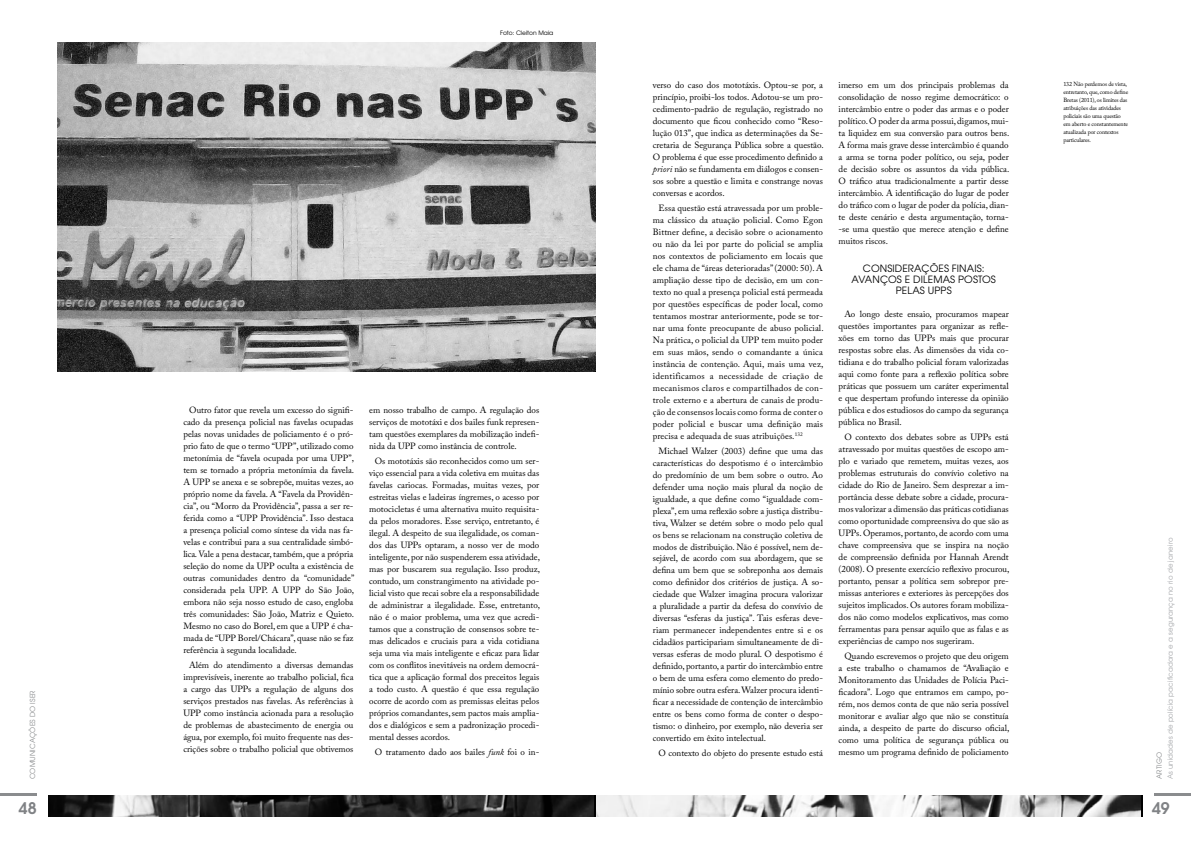
<style>
.page{position:relative;width:1191px;height:842px;background:#fff}
.page>*{position:absolute;margin:0;border:0;box-sizing:border-box;transform-origin:0 0}
.t1{font:700 16px "Te X Gyre Adventor";color:#808285}
.t2{font:10px/11px "Te X Gyre Adventor";letter-spacing:.015em;color:#000;text-align:center}
.t3{font:9px/12px "Adobe Caslon Pro";color:#000;text-align:justify}
.t4{font:7px "Te X Gyre Adventor";letter-spacing:.02em;color:#a7a9ac}
.t5{font:7px "Te X Gyre Adventor";letter-spacing:.015em;color:#8a8c8e}
.t6{font:6px/8px "Adobe Caslon Pro";letter-spacing:-.02em;color:#000}
.t7{font:6px "Te X Gyre Adventor";color:#000}
.s1{font-style:italic}
</style>
<div class="page">
<hr style="left:0;top:793px;width:37px;height:2px;background:#8a8c8e">
<hr style="left:1154px;top:793px;width:37px;height:2px;background:#8a8c8e">
<img style="left:57px;top:43px;width:538px;height:329px">
<img style="left:596px;top:795px;width:544px;height:22px">
<img style="left:49px;top:795px;width:544px;height:22px">
<p class="t5" style="left:27px;top:779px;width:90px;rotate:-90deg">COMUNICAÇÕES DO ISER</p>
<p class="t7" style="left:500px;top:28px;width:55px">FOTO: CLEITON MAIA</p>
<p class="t3" style="left:183px;top:404px;width:172px;text-indent:6px">Outro fator que revela um excesso do signifi&shy;cado da presença policial nas favelas ocupadas pelas novas unidades de policiamento é o pró&shy;prio fato de que o termo “UPP”, utilizado como metonímia de “favela ocupada por uma UPP”, tem se tornado a própria metonímia da favela.<br>A UPP se anexa e se sobrepõe, muitas vezes, ao próprio nome da favela. A “Favela da Providên&shy;cia”, ou “Morro da Providência”, passa a ser re&shy;ferida como a “UPP Providência”. Isso destaca a presença policial como síntese da vida nas fa&shy;velas e contribui para a sua centralidade simbó&shy;lica. Vale a pena destacar, também, que a própria seleção do nome da UPP oculta a existência de outras comunidades dentro da “comunidade” considerada pela UPP. A UPP do São João, embora não seja nosso estudo de caso, engloba três comunidades: São João, Matriz e Quieto.<br>Mesmo no caso do Borel, em que a UPP é cha&shy;mada de “UPP Borel/Chácara”, quase não se faz referência à segunda localidade.</p>
<p class="t3" style="left:183px;top:659px;width:172px;text-indent:6px">Além do atendimento a diversas demandas imprevisíveis, inerente ao trabalho policial, fica a cargo das UPPs a regulação de alguns dos serviços prestados nas favelas. As referências à UPP como instância acionada para a resolução de problemas de abastecimento de energia ou água, por exemplo, foi muito frequente nas des&shy;crições sobre o trabalho policial que obtivemos</p>
<p class="t3" style="left:369px;top:404px;width:172px">em nosso trabalho de campo. A regulação dos serviços de mototáxi e dos bailes funk represen&shy;tam questões exemplares da mobilização indefi&shy;nida da UPP como instância de controle.</p>
<p class="t3" style="left:369px;top:455px;width:172px;text-indent:6px">Os mototáxis são reconhecidos como um ser&shy;viço essencial para a vida coletiva em muitas das favelas cariocas. Formadas, muitas vezes, por estreitas vielas e ladeiras íngremes, o acesso por motocicletas é uma alternativa muito requisita&shy;da pelos moradores. Esse serviço, entretanto, é ilegal. A despeito de sua ilegalidade, os coman&shy;dos das UPPs optaram, a nosso ver de modo inteligente, por não suspenderem essa atividade, mas por buscarem sua regulação. Isso produz, contudo, um constrangimento na atividade po&shy;licial visto que recai sobre ela a responsabilidade de administrar a ilegalidade. Esse, entretanto, não é o maior problema, uma vez que acredi&shy;tamos que a construção de consensos sobre te&shy;mas delicados e cruciais para a vida cotidiana seja uma via mais inteligente e eficaz para lidar com os conflitos inevitáveis na ordem democrá&shy;tica que a aplicação formal dos preceitos legais a todo custo. A questão é que essa regulação ocorre de acordo com as premissas eleitas pelos próprios comandantes, sem pactos mais amplia&shy;dos e dialógicos e sem a padronização procedi&shy;mental desses acordos.</p>
<p class="t3" style="left:375px;top:746px;width:166px">O tratamento dado aos bailes <span class="s1">funk</span> foi o in-</p>
<p class="t3" style="left:653px;top:79px;width:172px">verso do caso dos mototáxis. Optou-se por, a princípio, proibi-los todos. Adotou-se um pro&shy;cedimento-padrão de regulação, registrado no documento que ficou conhecido como “Reso&shy;lução 013”, que indica as determinações da Se&shy;cretaria de Segurança Pública sobre a questão.<br>O problema é que esse procedimento definido a <span class="s1">priori</span> não se fundamenta em diálogos e consen&shy;sos sobre a questão e limita e constrange novas conversas e acordos.</p>
<p class="t3" style="left:653px;top:201px;width:172px;text-indent:6px">Essa questão está atravessada por um proble&shy;ma clássico da atuação policial. Como Egon Bittner define, a decisão sobre o acionamento ou não da lei por parte do policial se amplia nos contextos de policiamento em locais que ele chama de “áreas deterioradas” (2000: 50). A ampliação desse tipo de decisão, em um con&shy;texto no qual a presença policial está permeada por questões específicas de poder local, como tentamos mostrar anteriormente, pode se tor&shy;nar uma fonte preocupante de abuso policial.<br>Na prática, o policial da UPP tem muito poder em suas mãos, sendo o comandante a única instância de contenção. Aqui, mais uma vez, identificamos a necessidade de criação de mecanismos claros e compartilhados de con&shy;trole externo e a abertura de canais de produ&shy;ção de consensos locais como forma de conter o poder policial e buscar uma definição mais precisa e adequada de suas atribuições.<sup>132</sup></p>
<p class="t3" style="left:653px;top:444px;width:172px;text-indent:6px">Michael Walzer (2003) define que uma das características do despotismo é o intercâmbio do predomínio de um bem sobre o outro. Ao defender uma noção mais plural da noção de igualdade, a que define como “igualdade com&shy;plexa”, em uma reflexão sobre a justiça distribu&shy;tiva, Walzer se detém sobre o modo pelo qual os bens se relacionam na construção coletiva de modos de distribuição. Não é possível, nem de&shy;sejável, de acordo com sua abordagem, que se defina um bem que se sobreponha aos demais como definidor dos critérios de justiça. A so&shy;ciedade que Walzer imagina procura valorizar a pluralidade a partir da defesa do convívio de diversas “esferas da justiça”. Tais esferas deve&shy;riam permanecer independentes entre si e os cidadãos participariam simultaneamente de di&shy;versas esferas de modo plural. O despotismo é definido, portanto, a partir do intercâmbio entre o bem de uma esfera como elemento do predo&shy;mínio sobre outra esfera. Walzer procura identi&shy;ficar a necessidade de contenção de intercâmbio entre os bens como forma de conter o despo&shy;tismo: o dinheiro, por exemplo, não deveria ser convertido em êxito intelectual.</p>
<p class="t3" style="left:658px;top:747px;width:166px">O contexto do objeto do presente estudo está</p>
<p class="t3" style="left:838px;top:79px;width:172px">imerso em um dos principais problemas da consolidação de nosso regime democrático: o intercâmbio entre o poder das armas e o poder político. O poder da arma possui, digamos, mui&shy;ta liquidez em sua conversão para outros bens.<br>A forma mais grave desse intercâmbio é quando a arma se torna poder político, ou seja, poder de decisão sobre os assuntos da vida pública.<br>O tráfico atua tradicionalmente a partir desse intercâmbio. A identificação do lugar de poder do tráfico com o lugar de poder da polícia, dian&shy;te deste cenário e desta argumentação, torna--se uma questão que merece atenção e define muitos riscos.</p>
<p class="t2" style="left:851px;top:263px;width:146px">CONSIDERAÇÕES FINAIS:<br>AVAN ÇOS E DILEMAS POSTOS<br>PELAS UPPS</p>
<p class="t3" style="left:838px;top:308px;width:172px;text-indent:6px">Ao longo deste ensaio, procuramos mapear questões importantes para organizar as refle&shy;xões em torno das UPPs mais que procurar respostas sobre elas. As dimensões da vida co&shy;tidiana e do trabalho policial foram valorizadas aqui como fonte para a reflexão política sobre práticas que possuem um caráter experimental e que despertam profundo interesse da opinião pública e dos estudiosos do campo da segurança pública no Brasil.</p>
<p class="t3" style="left:838px;top:431px;width:172px;text-indent:6px">O contexto dos debates sobre as UPPs está atravessado por muitas questões de escopo am&shy;plo e variado que remetem, muitas vezes, aos problemas estruturais do convívio coletivo na cidade do Rio de Janeiro. Sem desprezar a im&shy;portância desse debate sobre a cidade, procura&shy;mos valorizar a dimensão das práticas cotidianas como oportunidade compreensiva do que são as UPPs. Operamos, portanto, de acordo com uma chave compreensiva que se inspira na noção de compreensão definida por Hannah Arendt (2008). O presente exercício reflexivo procurou, portanto, pensar a política sem sobrepor pre&shy;missas anteriores e exteriores às percepções dos sujeitos implicados. Os autores foram mobiliza&shy;dos não como modelos explicativos, mas como ferramentas para pensar aquilo que as falas e as experiências de campo nos sugeriram.</p>
<p class="t3" style="left:838px;top:650px;width:172px;text-align:center">Quando escrevemos o projeto que deu origem<br>a este trabalho o chamamos de “Avaliação e Monitoramento das Unidades de Polícia Paci&shy;ficadora”. Logo que entramos em campo, po&shy;rém, nos demos conta de que não seria possível monitorar e avaliar algo que não se constituía ainda, a despeito de parte do discurso oficial, como uma política de segurança pública ou mesmo um programa definido de policiamento</p>
<p class="t6" style="left:1063px;top:80px;width:66px">132 Não perdemos de vista, entretanto, que, como define<br>Bretas (2011), os limites das atribuições das atividades policiais são uma questão em aberto e constantemente atualizada por contextos particulares.</p>
<p class="t4" style="left:1164px;top:779px;width:243px;rotate:-90deg">AS UNIDADES DE POLÍCIA PACIFICADORA E A SEGURANÇA NO RIO DE JANEIRO</p>
<p class="t5" style="left:1153px;top:779px;width:27px;rotate:-90deg">ARTIGO</p>
<h1 class="t1" style="left:19px;top:794px;width:19px">48</h1>
<h1 class="t1" style="left:1152px;top:794px;width:19px">49</h1>
</div>
